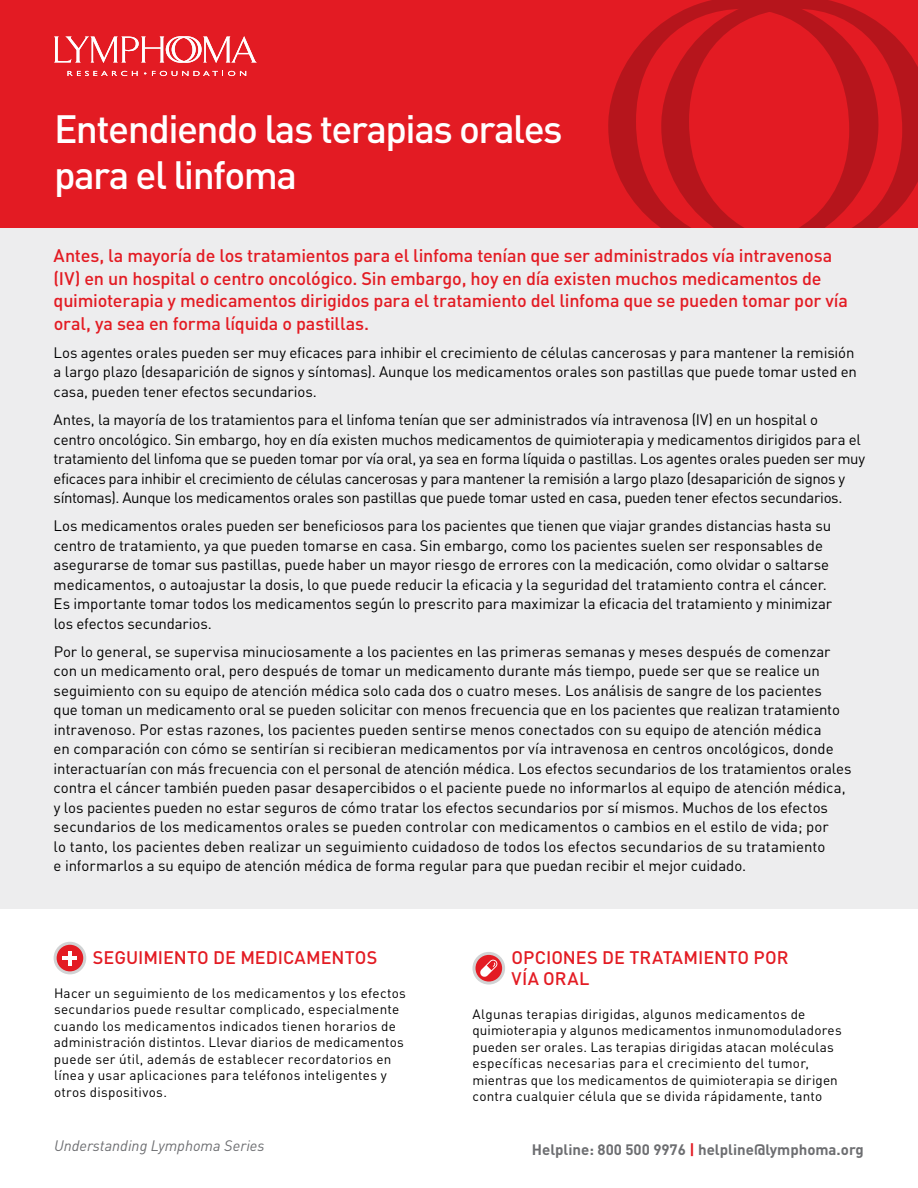
<style>
.page{position:relative;width:918px;height:1188px;background:#fff}
.page>*{position:absolute;margin:0;border:0;box-sizing:border-box;transform-origin:0 0}
.t1{font:500 39px/46.8px "DINOT";letter-spacing:-.04em;color:#fff}
.t2{font:500 18px/22.5px "DINOT";letter-spacing:-.01em;color:#e31b23}
.t3{font:500 18px/21px "DINOT";letter-spacing:.02em;color:#e31b23}
.t4{font:15px/19.5px "DINOT";letter-spacing:-.005em;color:#000}
.t5{font:700 15px "DINOT";color:#6d6e71}
.t6{font:italic 15px "DINOT";color:#6d6e71}
.t7{font:13.5px/16.5px "DINOT";letter-spacing:.02em;color:#000}
.s1{color:#e31b23}
</style>
<div class="page">
<div style="left:0;top:0;width:918px;height:228px;background:#e31b23"></div>
<svg style="left:608px;top:26px;width:51px;height:200px"></svg>
<svg style="left:659px;top:0;width:259px;height:228px"></svg>
<svg style="left:54px;top:36px;width:203px;height:27px"></svg>
<svg style="left:68px;top:71px;width:70px;height:5px"></svg>
<svg style="left:152px;top:71px;width:94px;height:5px"></svg>
<div style="left:0;top:228px;width:918px;height:680px;background:#ededee"></div>
<div style="left:55px;top:943px;width:30px;height:30px;background:#e31b23;border-radius:50%"></div>
<div style="left:54px;top:942px;width:32px;height:32px;border:3px solid #d1d3d4;border-radius:50%"></div>
<hr style="left:68px;top:951px;width:4px;height:14px;background:#fff">
<hr style="left:63px;top:956px;width:14px;height:4px;background:#fff">
<svg style="left:474px;top:953px;width:30px;height:30px"></svg>
<div style="left:472px;top:952px;width:33px;height:33px;border:3px solid #d1d3d4;border-radius:50%"></div>
<svg style="left:480px;top:959px;width:18px;height:18px"></svg>
<p class="t1" style="left:54px;top:104px;width:510px">Entendiendo las terapias orales para el linfoma</p>
<p class="t2" style="left:54px;top:244px;width:796px">Antes, la mayoría de los tratamientos para el linfoma tenían que ser administrados vía intravenosa (IV) en un hospital o centro oncológico. Sin embargo, hoy en día existen muchos medicamentos de quimioterapia y medicamentos dirigidos para el tratamiento del linfoma que se pueden tomar por vía oral, ya sea en forma líquida o pastillas.</p>
<p class="t4" style="left:54px;top:342px;width:805px">Los agentes orales pueden ser muy eficaces para inhibir el crecimiento de células cancerosas y para mantener la remisión a largo plazo (desaparición de signos y síntomas). Aunque los medicamentos orales son pastillas que puede tomar usted en casa, pueden tener efectos secundarios.</p>
<p class="t4" style="left:54px;top:410px;width:813px">Antes, la mayoría de los tratamientos para el linfoma tenían que ser administrados vía intravenosa (IV) en un hospital o<br>centro oncológico. Sin embargo, hoy en día existen muchos medicamentos de quimioterapia y medicamentos dirigidos para el tratamiento del linfoma que se pueden tomar por vía oral, ya sea en forma líquida o pastillas. Los agentes orales pueden ser muy eficaces para inhibir el crecimiento de células cancerosas y para mantener la remisión a largo plazo (desaparición de signos y síntomas). Aunque los medicamentos orales son pastillas que puede tomar usted en casa, pueden tener efectos secundarios.</p>
<p class="t4" style="left:54px;top:516px;width:780px">Los medicamentos orales pueden ser beneficiosos para los pacientes que tienen que viajar grandes distancias hasta su centro de tratamiento, ya que pueden tomarse en casa. Sin embargo, como los pacientes suelen ser responsables de asegurarse de tomar sus pastillas, puede haber un mayor riesgo de errores con la medicación, como olvidar o saltarse medicamentos, o autoajustar la dosis, lo que puede reducir la eficacia y la seguridad del tratamiento contra el cáncer.<br>Es importante tomar todos los medicamentos según lo prescrito para maximizar la eficacia del tratamiento y minimizar los efectos secundarios.</p>
<p class="t4" style="left:54px;top:641px;width:799px">Por lo general, se supervisa minuciosamente a los pacientes en las primeras semanas y meses después de comenzar con un medicamento oral, pero después de tomar un medicamento durante más tiempo, puede ser que se realice un seguimiento con su equipo de atención médica solo cada dos o cuatro meses. Los análisis de sangre de los pacientes<br>que toman un medicamento oral se pueden solicitar con menos frecuencia que en los pacientes que realizan tratamiento intravenoso. Por estas razones, los pacientes pueden sentirse menos conectados con su equipo de atención médica<br>en comparación con cómo se sentirían si recibieran medicamentos por vía intravenosa en centros oncológicos, donde interactuarían con más frecuencia con el personal de atención médica. Los efectos secundarios de los tratamientos orales contra el cáncer también pueden pasar desapercibidos o el paciente puede no informarlos al equipo de atención médica, y los pacientes pueden no estar seguros de cómo tratar los efectos secundarios por sí mismos. Muchos de los efectos secundarios de los medicamentos orales se pueden controlar con medicamentos o cambios en el estilo de vida; por<br>lo tanto, los pacientes deben realizar un seguimiento cuidadoso de todos los efectos secundarios de su tratamiento<br>e informarlos a su equipo de atención médica de forma regular para que puedan recibir el mejor cuidado.</p>
<p class="t2" style="left:93px;top:946px;width:286px">SEGUIMIENTO DE MEDICAMENTOS</p>
<p class="t7" style="left:54px;top:985px;width:354px">Hacer un seguimiento de los medicamentos y los efectos secundarios puede resultar complicado, especialmente cuando los medicamentos indicados tienen horarios de administración distintos. Llevar diarios de medicamentos puede ser útil, además de establecer recordatorios en línea y usar aplicaciones para teléfonos inteligentes y otros dispositivos.</p>
<p class="t3" style="left:511px;top:947px;width:279px">OPCIONES DE TRATAMIENTO POR<br>VÍA ORAL</p>
<p class="t7" style="left:472px;top:1006px;width:371px">Algunas terapias dirigidas, algunos medicamentos de quimioterapia y algunos medicamentos inmunomoduladores pueden ser orales. Las terapias dirigidas atacan moléculas específicas necesarias para el crecimiento del tumor, mientras que los medicamentos de quimioterapia se dirigen contra cualquier célula que se divida rápidamente, tanto</p>
<p class="t6" style="left:54px;top:1136px;width:212px">Understanding Lymphoma Series</p>
<p class="t5" style="left:532px;top:1139px;width:333px">Helpline: 800 500 9976 <span class="s1">|</span> helpline@lymphoma.org</p>
</div>
